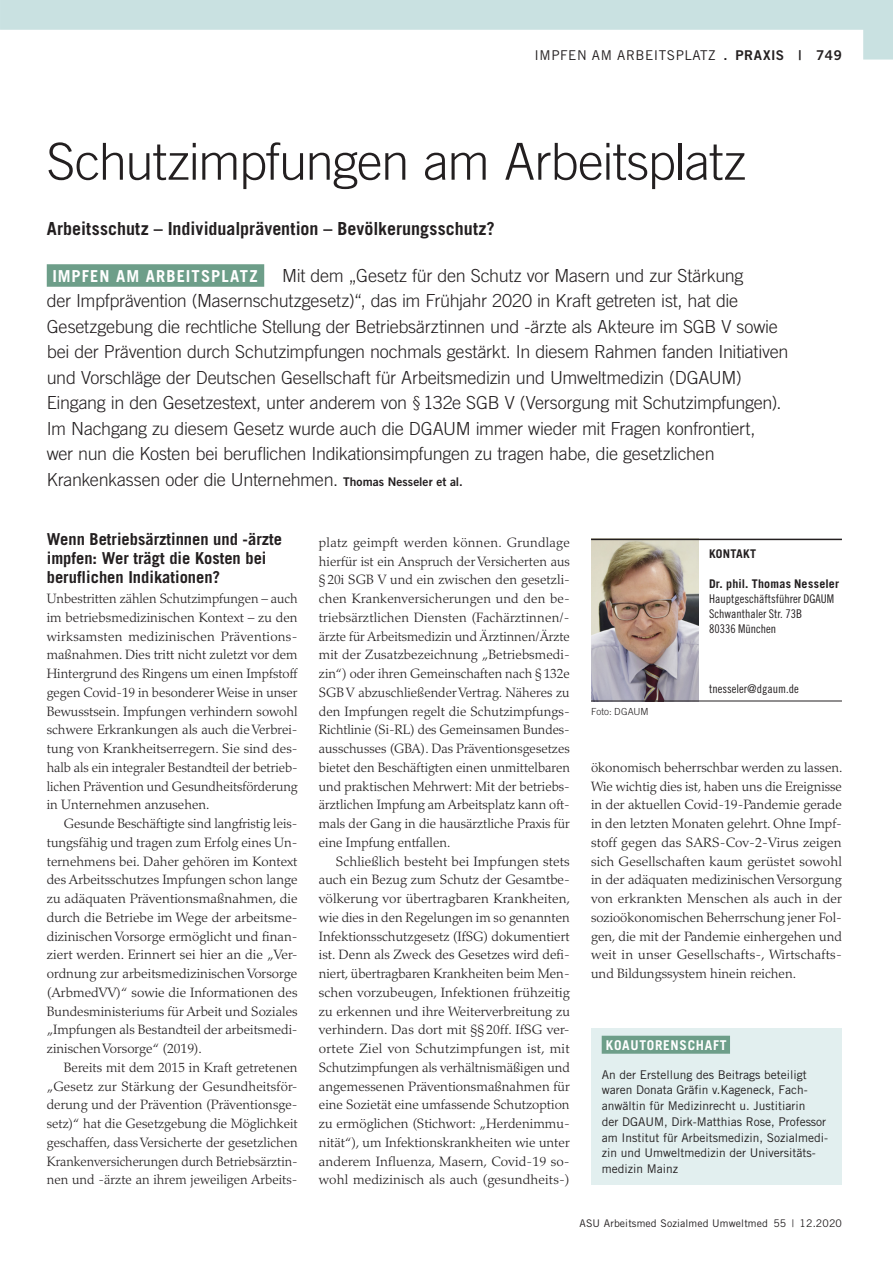
<style>
.page{position:relative;width:893px;height:1263px;background:#fff}
.page>*{position:absolute;margin:0;border:0;box-sizing:border-box;transform-origin:0 0}
.asu_headline_p302{font:300 51px "Trade Gothic LT Std";letter-spacing:-.025em;color:#231f20}
.asu_intro_p304{font:300 18px/25.5px "Trade Gothic LT Std";letter-spacing:-.015em;color:#231f20}
.asu_subhead_p303{font:700 18px "Trade Gothic LT Std";color:#231f20}
.asu_zwischenhead_1_p{font:700 16.5px/18.8px "Trade Gothic LT Std";color:#231f20}
.asu_intro_p304-2{font:700 16.5px "Trade Gothic LT Std";letter-spacing:.065em;color:#fff}
.asu_copy_einzug_p402{font:300 13.5px/18.8px "Palatino LT Std";color:#231f20;text-align:justify}
.asu_copy_p402{font:300 13.5px/18.8px "Palatino LT Std";letter-spacing:-.005em;color:#231f20;text-align:justify}
.asu_rubrik_standards{font:13.5px "Trade Gothic LT Std";letter-spacing:.04em;color:#231f20}
.asu_infokasten_kopf{font:700 13.5px "Trade Gothic LT Std";letter-spacing:.05em;color:#fff}
.asu_infokasten_copy{font:12px/15.8px "Trade Gothic LT Std";color:#231f20}
.asu_autorenkasten_co{font:12px "Trade Gothic LT Std Cn 18";color:#231f20}
.asu_autorenkasten_co-2{font:700 12px "Trade Gothic LT Std";letter-spacing:.02em;color:#231f20}
.asu_autorenkasten_en{font:12px "Trade Gothic LT Std Cn 18";color:#231f20}
.asu_autorenkasten_ko{font:700 12px "Trade Gothic LT Std";letter-spacing:.02em;color:#231f20}
.asu_fusszeile{font:10.5px "Trade Gothic LT Std";letter-spacing:.01em;color:#231f20}
.asu_bildquelle_p418{font:300 9.75px "Trade Gothic LT Std";letter-spacing:.005em;color:#231f20}
.s1{font-family:"Trade Gothic LT Std Bd 2"}
.s2{font-family:"Trade Gothic LT Std Bd 2";font-weight:400;font-size:12px}
</style>
<div class="page">
<div style="left:47px;top:264px;width:217px;height:23px;background:#6d9e89"></div>
<img style="left:591px;top:540px;width:107px;height:161px">
<hr style="left:591px;top:539px;width:251px;height:1px;background:#231f20">
<hr style="left:591px;top:701px;width:251px;height:1px;background:#231f20">
<div style="left:591px;top:1029px;width:251px;height:156px;background:#e2efef"></div>
<div style="left:602px;top:1036px;width:128px;height:18px;background:#6d9e89"></div>
<svg style="left:0;top:0;width:893px;height:60px"></svg>
<p class="asu_rubrik_standards" style="left:535px;top:47px;width:309px">Impfen am Arbeitsplatz <span class="s1">. PRAXIS | -749</span></p>
<p class="asu_headline_p302" style="left:47px;top:131px;width:701px">Schutzimpfungen am Arbeitsplatz</p>
<p class="asu_subhead_p303" style="left:47px;top:217px;width:450px">Arbeitsschutz – Individualprävention – Bevölkerungsschutz?</p>
<p class="asu_intro_p304-2" style="left:52px;top:265px;width:207px">IMPFEN AM ARBEITSPLATZ</p>
<p class="asu_intro_p304" style="left:47px;top:262px;width:743px;text-indent:235px">Mit dem „Gesetz für den Schutz vor Masern und zur Stärkung<br>der Impfprävention (Masernschutzgesetz)“, das im Frühjahr 2020 in Kraft getreten ist, hat die Gesetzgebung die rechtliche Stellung der Betriebsärztinnen und -ärzte als Akteure im SGB V sowie bei der Prävention durch Schutzimpfungen nochmals gestärkt. In diesem Rahmen fanden Initiativen und Vorschläge der Deutschen Gesellschaft für Arbeitsmedizin und Umweltmedizin (DGAUM)<br>Eingang in den Gesetzestext, unter anderem von §132e SGB V (Versorgung mit Schutzimpfungen).<br>Im Nachgang zu diesem Gesetz wurde auch die DGAUM immer wieder mit Fragen konfrontiert,<br>wer nun die Kosten bei beruflichen Indikationsimpfungen zu tragen habe, die gesetzlichen Krankenkassen oder die Unternehmen. <span class="s2">Thomas Nesseler et al.</span></p>
<p class="asu_zwischenhead_1_p" style="left:47px;top:530px;width:237px">Wenn Betriebsärztinnen und -ärzte impfen: Wer trägt die Kosten bei beruflichen Indikationen?</p>
<p class="asu_copy_p402" style="left:47px;top:589px;width:252px">Unbestritten zählen Schutzimpfungen – auch im betriebsmedizinischen Kontext – zu den wirksamsten medizinischen Präventions&shy;maßnahmen. Dies tritt nicht zuletzt vor dem Hintergrund des Ringens um einen Impfstoff gegen Covid-19 in besonderer Weise in unser Bewusstsein. Impfungen verhindern sowohl schwere Erkrankungen als auch die Verbrei&shy;tung von Krankheitserregern. Sie sind des&shy;halb als ein integraler Bestandteil der betrieb&shy;lichen Prävention und Gesundheitsförderung in Unternehmen anzusehen.</p>
<p class="asu_copy_einzug_p402" style="left:47px;top:814px;width:252px;text-indent:17px">Gesunde Beschäftigte sind langfristig leis&shy;tungsfähig und tragen zum Erfolg eines Un&shy;ternehmens bei. Daher gehören im Kontext des Arbeitsschutzes Impfungen schon lange zu adäquaten Präventionsmaßnahmen, die durch die Betriebe im Wege der arbeitsme&shy;dizinischen Vorsorge ermöglicht und finan&shy;ziert werden. Erinnert sei hier an die „Ver&shy;ordnung zur arbeitsmedizinischen Vorsorge (ArbmedVV)“ sowie die Informationen des Bundesministeriums für Arbeit und Soziales „Impfungen als Bestandteil der arbeitsmedi&shy;zinischen Vorsorge“ (2019).</p>
<p class="asu_copy_einzug_p402" style="left:47px;top:1058px;width:253px;text-indent:17px">Bereits mit dem 2015 in Kraft getretenen „Gesetz zur Stärkung der Gesundheitsför&shy;derung und der Prävention (Präventionsge&shy;setz)“ hat die Gesetzgebung die Möglichkeit geschaffen, dass Versicherte der gesetzlichen Krankenversicherungen durch Betriebsärztin&shy;nen und -ärzte an ihrem jeweiligen Arbeits-</p>
<p class="asu_copy_einzug_p402" style="left:319px;top:533px;width:253px">platz geimpft werden können. Grundlage hierfür ist ein Anspruch der Versicherten aus § 20i SGB V und ein zwischen den gesetzli&shy;chen Krankenversicherungen und den be&shy;triebsärztlichen Diensten (Fachärztinnen/- ärzte für Arbeitsmedizin und Ärztinnen/Ärzte mit der Zusatzbezeichnung „Betriebsmedi&shy;zin“) oder ihren Gemeinschaften nach § 132e SGB V abzuschließender Vertrag. Näheres zu den Impfungen regelt die Schutzimpfungs-Richtlinie (Si-RL) des Gemeinsamen Bundes&shy;ausschusses (GBA). Das Präventionsgesetzes bietet den Beschäftigten einen unmittelbaren und praktischen Mehrwert: Mit der betriebs&shy;ärztlichen Impfung am Arbeitsplatz kann oft&shy;mals der Gang in die hausärztliche Praxis für eine Impfung entfallen.</p>
<p class="asu_copy_einzug_p402" style="left:319px;top:852px;width:253px;text-align:left;text-indent:17px">Schließlich besteht bei Impfungen stets auch ein Bezug zum Schutz der Gesamtbe&shy;völkerung vor übertragbaren Krankheiten, wie dies in den Regelungen im so genannten Infektionsschutzgesetz (IfSG) dokumentiert ist. Denn als Zweck des Gesetzes wird defi&shy;niert, übertragbaren Krankheiten beim Men&shy;schen vorzubeugen, Infektionen frühzeitig zu erkennen und ihre Weiterverbreitung zu verhindern. Das dort mit §§ 20ff. IfSG ver&shy;ortete Ziel von Schutzimpfungen ist, mit Schutzimpfungen als verhältnismäßigen und angemessenen Präventionsmaßnahmen für eine Sozietät eine umfassende Schutzoption zu ermöglichen (Stichwort: „Herdenimmu&shy;nität“), um Infektionskrankheiten wie unter anderem Influenza, Masern, Covid-19 so&shy;wohl medizinisch als auch (gesundheits-)</p>
<p class="asu_autorenkasten_ko" style="left:709px;top:547px;width:49px">KONTAKT</p>
<p class="asu_autorenkasten_co-2" style="left:709px;top:576px;width:132px">Dr. phil. Thomas Nesseler</p>
<p class="asu_autorenkasten_co" style="left:709px;top:592px;width:127px">Hauptgeschäftsführer DGAUM</p>
<p class="asu_autorenkasten_co" style="left:709px;top:607px;width:95px">Schwanthaler Str. 73B</p>
<p class="asu_autorenkasten_co" style="left:709px;top:622px;width:69px">80336 München</p>
<p class="asu_bildquelle_p418" style="left:591px;top:706px;width:59px">Foto: DGAUM</p>
<p class="asu_autorenkasten_en" style="left:709px;top:682px;width:91px">tnesseler@dgaum.de</p>
<p class="asu_copy_einzug_p402" style="left:591px;top:758px;width:253px">ökonomisch beherrschbar werden zu lassen.<br>Wie wichtig dies ist, haben uns die Ereignisse in der aktuellen Covid-19-Pandemie gerade in den letzten Monaten gelehrt. Ohne Impf&shy;stoff gegen das SARS-Cov-2-Virus zeigen sich Gesellschaften kaum gerüstet sowohl in der adäquaten medizinischen Versorgung von erkrankten Menschen als auch in der sozioökonomischen Beherrschung jener Fol&shy;gen, die mit der Pandemie einhergehen und weit in unser Gesellschafts-, Wirtschafts&shy;und Bildungssystem hinein reichen.</p>
<p class="asu_infokasten_kopf" style="left:606px;top:1037px;width:122px">KOAUTORENSCHAFT</p>
<p class="asu_infokasten_copy" style="left:602px;top:1066px;width:228px">An der Erstellung des Beitrags beteiligt waren Donata Gräfin v.Kageneck, Fach&shy;anwältin für Medizinrecht u. Justitiarin<br>der DGAUM , Dirk-M atthias Rose, Professor am Institut für Arbeitsmedizin, Sozialmedi&shy;zin und Umweltmedizin der Universitäts&shy;medizin Mainz</p>
<p class="asu_fusszeile" style="left:579px;top:1217px;width:264px">AS U Arbeitsmed Sozialmed Umweltmed 55 | 12.2020</p>
</div>
